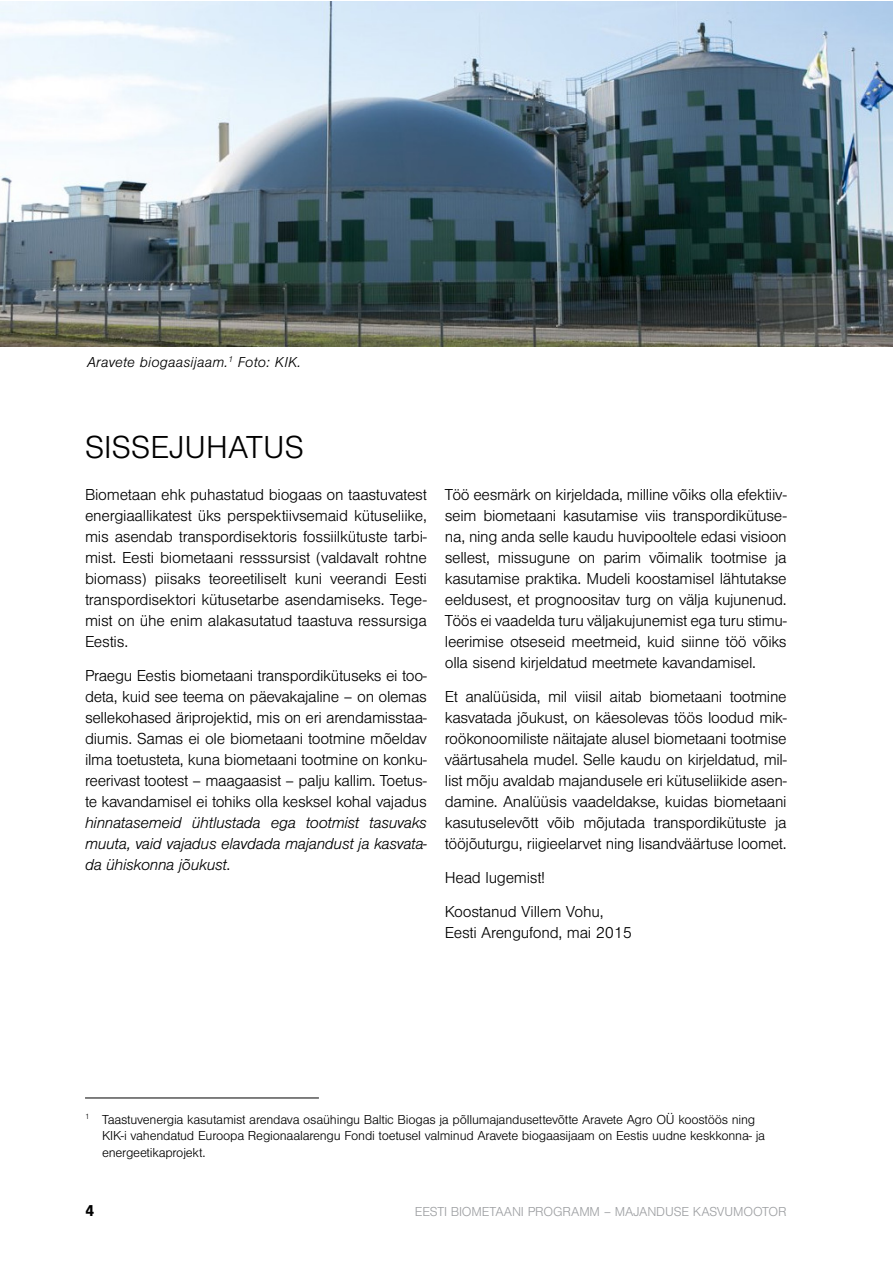
<style>
.page{position:relative;width:893px;height:1263px;background:#fff}
.page>*{position:absolute;margin:0;border:0;box-sizing:border-box;transform-origin:0 0}
.t1{font:300 33px "Nimbus San";color:#000}
.t2{font:300 16.5px/21px "Nimbus San";letter-spacing:-.02em;color:#000;text-align:justify}
.t3{font:italic 300 16.5px/21px "Nimbus San";letter-spacing:-.02em;color:#000;text-align:justify}
.t4{font:700 16.5px "Nimbus San";color:#000}
.t5{font:italic 300 15px "Nimbus San";letter-spacing:.01em;color:#000}
.t6{font:300 13.5px/16.5px "Nimbus San";letter-spacing:-.015em;color:#000}
.t7{font:300 13.5px "Nimbus San";letter-spacing:-.015em;color:#9d9fa2}
.s1{font-style:normal}
</style>
<div class="page">
<img style="left:0;top:1px;width:892px;height:346px">
<hr style="left:85px;top:1098px;width:234px;height:1px;background:#000">
<p class="t5" style="left:87px;top:353px;width:215px">Aravete biogaasijaam.<sup>1</sup> Foto: KIK.</p>
<h1 class="t1" style="left:85px;top:430px;width:220px">SISSEJUHATUS</h1>
<p class="t2" style="left:85px;top:485px;width:343px">Biometaan ehk puhastatud biogaas on taastuvatest energiaallikatest üks perspektiivsemaid kütuseliike, mis asendab transpordisektoris fossiilkütuste tarbi&shy;mist. Eesti biometaani resssursist (valdavalt rohtne biomass) piisaks teoreetiliselt kuni veerandi Eesti transpordisektori kütusetarbe asendamiseks. Tege&shy;mist on ühe enim alakasutatud taastuva ressursiga Eestis.</p>
<p class="t2" style="left:85px;top:665px;width:343px">Praegu Eestis biometaani transpordikütuseks ei too&shy;deta, kuid see teema on päevakajaline – on olemas sellekohased äriprojektid, mis on eri arendamisstaa&shy;diumis. Samas ei ole biometaani tootmine mõeldav ilma toetusteta, kuna biometaani tootmine on konku&shy;reerivast tootest – maagaasist – palju kallim. Toetus&shy;te kavandamisel ei tohiks olla kesksel kohal vajadus</p>
<p class="t3" style="left:85px;top:812px;width:343px">hinnatasemeid ühtlustada ega tootmist tasuvaks muuta, vaid vajadus elavdada majandust ja kasvata&shy;da ühiskonna jõukust<span class="s1">.</span></p>
<p class="t2" style="left:445px;top:485px;width:343px">Töö eesmärk on kirjeldada, milline võiks olla efektiiv&shy;seim biometaani kasutamise viis transpordikütuse&shy;na, ning anda selle kaudu huvipooltele edasi visioon sellest, missugune on parim võimalik tootmise ja kasutamise praktika. Mudeli koostamisel lähtutakse eeldusest, et prognoositav turg on välja kujunenud.<br>Töös ei vaadelda turu väljakujunemist ega turu stimu&shy;leerimise otseseid meetmeid, kuid siinne töö võiks olla sisend kirjeldatud meetmete kavandamisel.</p>
<p class="t2" style="left:445px;top:687px;width:343px">Et analüüsida, mil viisil aitab biometaani tootmine kasvatada jõukust, on käesolevas töös loodud mik&shy;roökonoomiliste näitajate alusel biometaani tootmise väärtusahela mudel. Selle kaudu on kirjeldatud, mil&shy;list mõju avaldab majandusele eri kütuseliikide asen&shy;damine. Analüüsis vaadeldakse, kuidas biometaani kasutuselevõtt võib mõjutada transpordikütuste ja tööjõuturgu, riigieelarvet ning lisandväärtuse loomet.</p>
<p class="t2" style="left:445px;top:861px;width:160px;line-height:33.8px">Head lugemist!<br>Koostanud Villem Vohu,</p>
<p class="t2" style="left:445px;top:922px;width:189px">Eesti Arengufond, mai 2015</p>
<p class="t6" style="left:102px;top:1111px;width:665px;text-indent:-17px"><sup>1</sup> Taastuvenergia kasutamist arendava osaühingu Baltic Biogas ja põllumajandusettevõtte Aravete Agro OÜ koostöös ning<br>KIK-i vahendatud Euroopa Regionaalarengu Fondi toetusel valminud Aravete biogaasijaam on Eestis uudne keskkonna- ja energeetikaprojekt.</p>
<p class="t4" style="left:85px;top:1201px;width:11px">4</p>
<p class="t7" style="left:415px;top:1204px;width:373px">EESTI BIOMETAANI PROGRAMM – MAJANDUSE KASVUMOOTOR</p>
</div>
